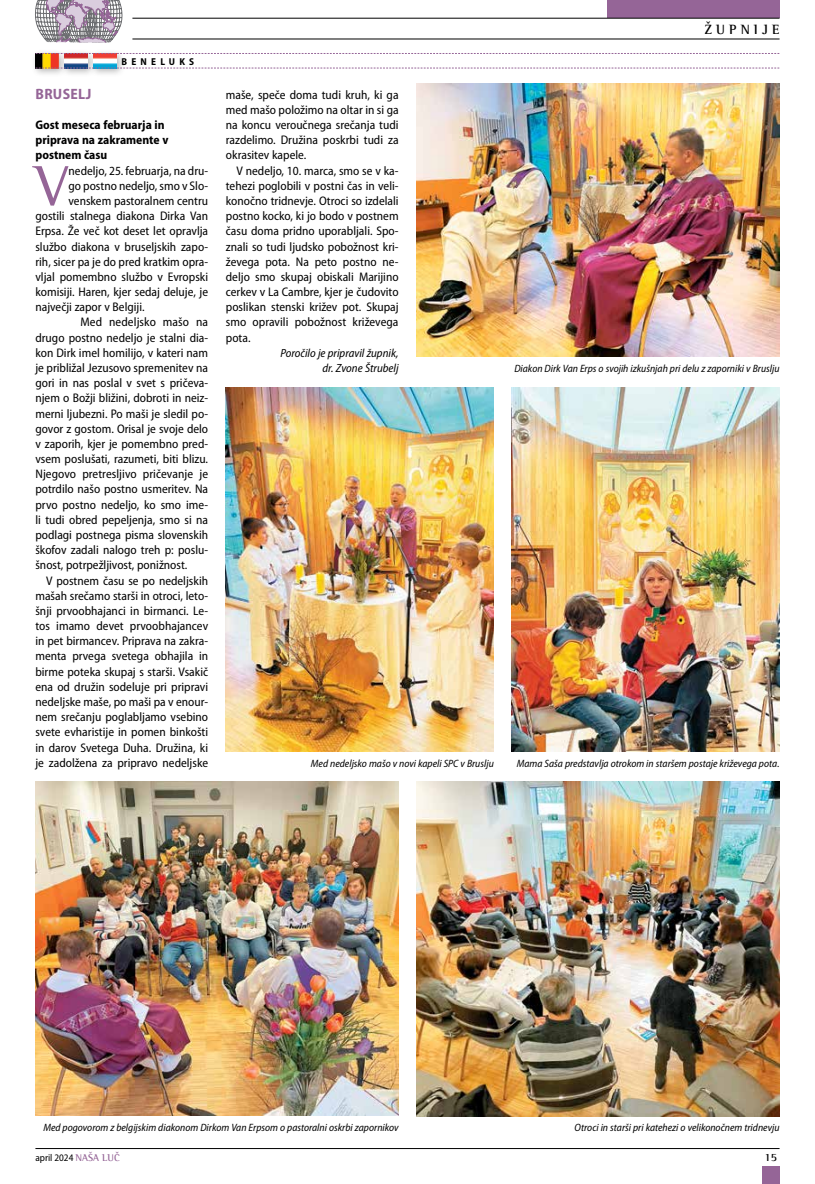
<style>
.page{position:relative;width:815px;height:1184px;background:#fff}
.page>*{position:absolute;margin:0;border:0;box-sizing:border-box;transform-origin:0 0}
.t1{font:57.62px "Rotis SI Semi Serif";color:#956597}
.t2{font:700 semi-condensed 15px "Myriad Pro";letter-spacing:.02em;color:#956597}
.t3{font:700 13.75px "Rotis SI Semi Serif";letter-spacing:.3em;color:#000}
.t4{font:semi-condensed 12.5px/15.1px "Myriad Pro";color:#000;text-align:justify}
.t5{font:700 semi-condensed 12.5px/15.1px "Myriad Pro";color:#000}
.t6{font:italic semi-condensed 11.88px/15.1px "Myriad Pro";color:#000;text-align:right}
.t7{font:700 11.25px "Rotis SI Semi Serif";color:#000}
.t8{font:italic semi-condensed 10.62px "Myriad Pro";color:#000}
.t9{font:semi-condensed 10px "Myriad Pro";color:#000}
.t10{font:700 semi-condensed 10px "Myriad Pro";letter-spacing:.42em;color:#000}
.s1{font-family:"Rotis SI Semi Serif";font-weight:700;font-stretch:normal;color:#956597}
</style>
<div class="page">
<hr style="left:35px;top:1148px;width:745px;height:1px;background:#000">
<div style="left:607px;top:0;width:173px;height:18px;background:#956597"></div>
<div style="left:762px;top:1166px;width:18px;height:17px;background:#956597"></div>
<hr style="left:132px;top:39px;width:648px;height:1px;background:#000">
<hr style="left:132px;top:18px;width:648px;height:1px;background:#000">
<svg style="left:35px;top:0;width:88px;height:43px;background:#b0a6b2"></svg>
<div style="left:31px;top:49px;width:37px;height:29px;background:#000;opacity:.3"></div>
<img style="left:35px;top:53px;width:23px;height:15px">
<div style="left:60px;top:49px;width:37px;height:29px;background:#000;opacity:.3"></div>
<img style="left:64px;top:54px;width:23px;height:14px">
<div style="left:89px;top:49px;width:37px;height:29px;background:#000;opacity:.3"></div>
<img style="left:93px;top:54px;width:23px;height:14px">
<svg style="left:36px;top:53px;width:744px;height:1px"></svg>
<svg style="left:36px;top:68px;width:744px;height:1px"></svg>
<img style="left:416px;top:83px;width:364px;height:273px">
<img style="left:35px;top:781px;width:364px;height:334px">
<img style="left:226px;top:387px;width:268px;height:364px">
<img style="left:512px;top:387px;width:268px;height:364px">
<img style="left:416px;top:781px;width:364px;height:335px">
<p class="t10" style="left:122px;top:56px;width:74px">BENELUKS</p>
<p class="t2" style="left:36px;top:85px;width:57px">BRUSELJ</p>
<p class="t5" style="left:35px;top:117px;width:135px">Gost meseca februarja in priprava na zakramente v postnem času</p>
<h1 class="t1" style="left:35px;top:152px;width:35px">V</h1>
<p class="t4" style="left:69px;top:163px;width:141px">nedeljo, 25. februarja, na dru-</p>
<p class="t4" style="left:69px;top:178px;width:141px">go postno nedeljo, smo v Slo-</p>
<p class="t4" style="left:69px;top:193px;width:141px">venskem pastoralnem centru</p>
<p class="t4" style="left:35px;top:209px;width:174px">gostili stalnega diakona Dirka Van</p>
<p class="t4" style="left:35px;top:224px;width:174px">Erpsa. Že več kot deset let opravlja</p>
<p class="t4" style="left:35px;top:239px;width:174px">službo diakona v bruseljskih zapo-</p>
<p class="t4" style="left:35px;top:254px;width:174px">rih, sicer pa je do pred kratkim opra-</p>
<p class="t4" style="left:35px;top:269px;width:174px">vljal pomembno službo v Evropski</p>
<p class="t4" style="left:35px;top:284px;width:174px">komisiji. Haren, kjer sedaj deluje, je</p>
<p class="t4" style="left:35px;top:300px;width:111px">največji zapor v Belgiji.</p>
<p class="t4" style="left:80px;top:315px;width:129px">Med nedeljsko mašo na</p>
<p class="t4" style="left:35px;top:330px;width:174px">drugo postno nedeljo je stalni dia-</p>
<p class="t4" style="left:35px;top:345px;width:174px">kon Dirk imel homilijo, v kateri nam</p>
<p class="t4" style="left:35px;top:360px;width:174px">je približal Jezusovo spremenitev na</p>
<p class="t4" style="left:35px;top:375px;width:174px">gori in nas poslal v svet s pričeva-</p>
<p class="t4" style="left:35px;top:391px;width:174px">njem o Božji bližini, dobroti in neiz-</p>
<p class="t4" style="left:35px;top:406px;width:174px">merni ljubezni. Po maši je sledil po-</p>
<p class="t4" style="left:35px;top:421px;width:174px">govor z gostom. Orisal je svoje delo</p>
<p class="t4" style="left:35px;top:436px;width:174px">v zaporih, kjer je pomembno pred-</p>
<p class="t4" style="left:35px;top:451px;width:174px">vsem poslušati, razumeti, biti blizu.</p>
<p class="t4" style="left:35px;top:467px;width:174px">Njegovo pretresljivo pričevanje je</p>
<p class="t4" style="left:35px;top:482px;width:174px">potrdilo našo postno usmeritev. Na</p>
<p class="t4" style="left:35px;top:497px;width:174px">prvo postno nedeljo, ko smo ime-</p>
<p class="t4" style="left:35px;top:512px;width:174px">li tudi obred pepeljenja, smo si na</p>
<p class="t4" style="left:35px;top:527px;width:174px">podlagi postnega pisma slovenskih</p>
<p class="t4" style="left:35px;top:542px;width:174px">škofov zadali nalogo treh p: poslu-</p>
<p class="t4" style="left:35px;top:558px;width:153px">šnost, potrpežljivost, ponižnost.</p>
<p class="t4" style="left:46px;top:573px;width:164px">V postnem času se po nedeljskih</p>
<p class="t4" style="left:35px;top:588px;width:174px">mašah srečamo starši in otroci, leto-</p>
<p class="t4" style="left:35px;top:603px;width:174px">šnji prvoobhajanci in birmanci. Le-</p>
<p class="t4" style="left:35px;top:618px;width:174px">tos imamo devet prvoobhajancev</p>
<p class="t4" style="left:35px;top:633px;width:174px">in pet birmancev. Priprava na zakra-</p>
<p class="t4" style="left:35px;top:649px;width:174px">menta prvega svetega obhajila in</p>
<p class="t4" style="left:35px;top:664px;width:174px">birme poteka skupaj s starši. Vsakič</p>
<p class="t4" style="left:35px;top:679px;width:174px">ena od družin sodeluje pri pripravi</p>
<p class="t4" style="left:35px;top:694px;width:174px">nedeljske maše, po maši pa v enour-</p>
<p class="t4" style="left:35px;top:709px;width:174px">nem srečanju poglabljamo vsebino</p>
<p class="t4" style="left:35px;top:725px;width:174px">svete evharistije in pomen binkošti</p>
<p class="t4" style="left:35px;top:740px;width:174px">in darov Svetega Duha. Družina, ki</p>
<p class="t4" style="left:35px;top:755px;width:174px">je zadolžena za pripravo nedeljske</p>
<p class="t4" style="left:226px;top:87px;width:174px">maše, speče doma tudi kruh, ki ga med mašo položimo na oltar in si ga na koncu veroučnega srečanja tudi razdelimo. Družina poskrbi tudi za okrasitev kapele.</p>
<p class="t4" style="left:226px;top:163px;width:174px;text-indent:11px">V nedeljo, 10. marca, smo se v ka&shy;tehezi poglobili v postni čas in veli&shy;konočno tridnevje. Otroci so izdelali postno kocko, ki jo bodo v postnem času doma pridno uporabljali. Spo&shy;znali so tudi ljudsko pobožnost kri&shy;ževega pota. Na peto postno ne&shy;deljo smo skupaj obiskali Marijino cerkev v La Cambre, kjer je čudovito poslikan stenski križev pot. Skupaj smo opravili pobožnost križevega pota.</p>
<p class="t6" style="left:280px;top:345px;width:120px">Poročilo je pripravil župnik, dr. Zvone Štrubelj</p>
<p class="t3" style="left:704px;top:21px;width:77px">ŽUPNIJE</p>
<p class="t8" style="left:514px;top:363px;width:267px">Diakon Dirk Van Erps o svojih izkušnjah pri delu z zaporniki v Bruslju</p>
<p class="t8" style="left:311px;top:757px;width:184px">Med nedeljsko mašo v novi kapeli SPC v Bruslju</p>
<p class="t8" style="left:517px;top:757px;width:264px">Mama Saša predstavlja otrokom in staršem postaje križevega pota.</p>
<p class="t8" style="left:43px;top:1121px;width:357px">Med pogovorom z belgijskim diakonom Dirkom Van Erpsom o pastoralni oskrbi zapornikov</p>
<p class="t8" style="left:575px;top:1121px;width:206px">Otroci in starši pri katehezi o velikonočnem tridnevju</p>
<p class="t9" style="left:35px;top:1152px;width:86px">april 2024 <span class="s1">NAŠA LUČ</span></p>
<p class="t7" style="left:764px;top:1150px;width:14px">15</p>
</div>
